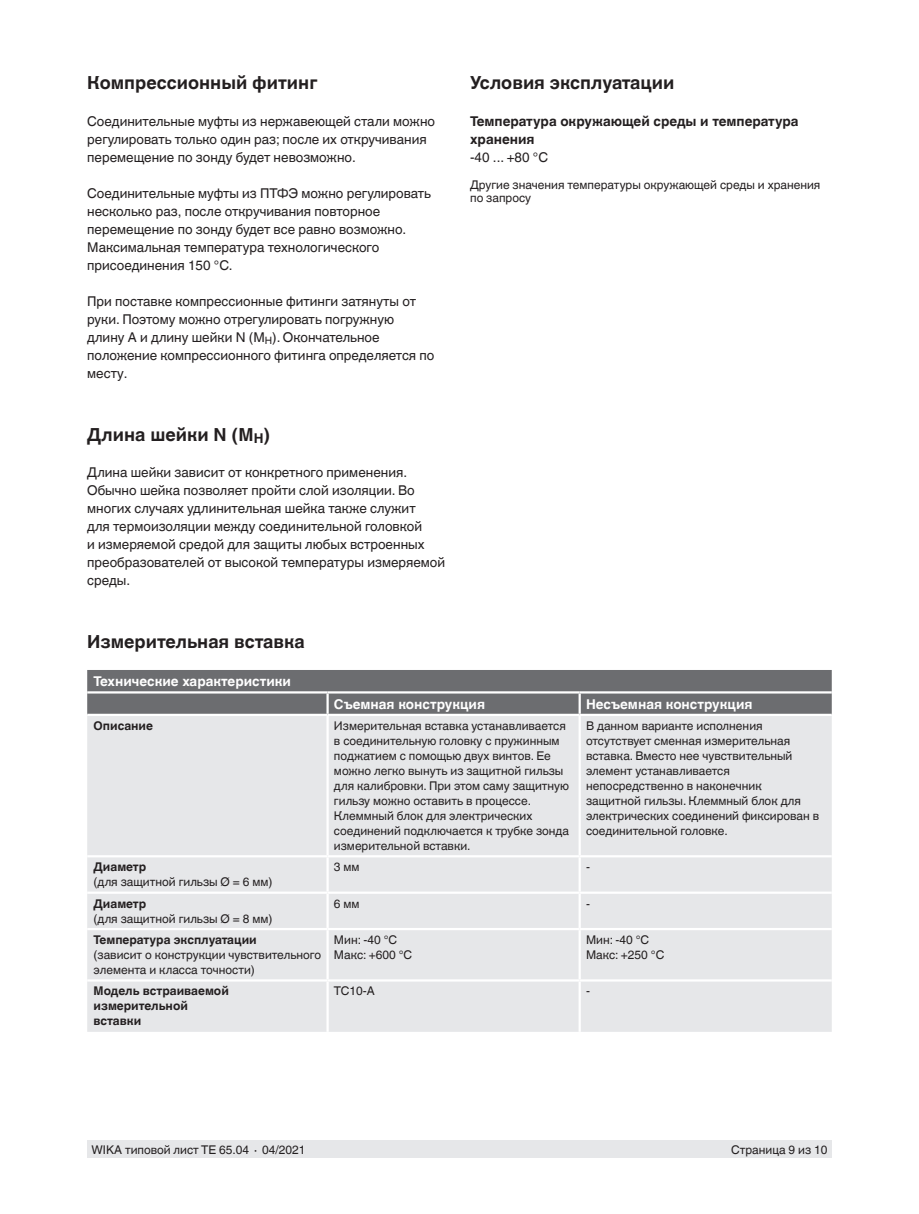
<style>
.page{position:relative;width:919px;height:1214px;background:#fff}
.page>*{position:absolute;margin:0;border:0;box-sizing:border-box;transform-origin:0 0}
.t1{font:700 18px "Helvetica World";color:#231f20}
.t2{font:13.5px/18px "Helvetica World";color:#231f20}
.t3{font:700 13.5px "Helvetica World";color:#fff}
.t4{font:700 13.5px/18px "Helvetica World";color:#231f20}
.t5{font:12px/15px "Helvetica World";color:#231f20}
.t6{font:700 12px/15px "Helvetica World";color:#231f20}
</style>
<div class="page">
<div style="left:87px;top:1140px;width:744px;height:17px;background:#e6e7e9"></div>
<div style="left:87px;top:670px;width:744px;height:43px;background:#6c6d70"></div>
<div style="left:87px;top:716px;width:744px;height:315px;background:#e6e7e9"></div>
<hr style="left:326px;top:693px;width:3px;height:20px;background:#fff">
<hr style="left:326px;top:716px;width:3px;height:139px;background:#fff">
<hr style="left:87px;top:855px;width:240px;height:2px;background:#fff">
<hr style="left:327px;top:855px;width:252px;height:2px;background:#fff">
<hr style="left:326px;top:857px;width:3px;height:34px;background:#fff">
<hr style="left:579px;top:855px;width:252px;height:2px;background:#fff">
<hr style="left:87px;top:891px;width:240px;height:2px;background:#fff">
<hr style="left:327px;top:891px;width:252px;height:2px;background:#fff">
<hr style="left:326px;top:893px;width:3px;height:35px;background:#fff">
<hr style="left:579px;top:891px;width:252px;height:2px;background:#fff">
<hr style="left:87px;top:928px;width:240px;height:2px;background:#fff">
<hr style="left:327px;top:928px;width:252px;height:2px;background:#fff">
<hr style="left:326px;top:930px;width:3px;height:49px;background:#fff">
<hr style="left:579px;top:928px;width:252px;height:2px;background:#fff">
<hr style="left:87px;top:979px;width:240px;height:2px;background:#fff">
<hr style="left:327px;top:979px;width:252px;height:2px;background:#fff">
<hr style="left:326px;top:981px;width:3px;height:50px;background:#fff">
<hr style="left:579px;top:979px;width:252px;height:2px;background:#fff">
<hr style="left:87px;top:691px;width:240px;height:2px;background:#fff">
<hr style="left:327px;top:691px;width:252px;height:2px;background:#fff">
<hr style="left:579px;top:691px;width:252px;height:2px;background:#fff">
<hr style="left:578px;top:693px;width:2px;height:20px;background:#fff">
<hr style="left:578px;top:716px;width:2px;height:139px;background:#fff">
<hr style="left:578px;top:857px;width:2px;height:34px;background:#fff">
<hr style="left:578px;top:893px;width:2px;height:35px;background:#fff">
<hr style="left:578px;top:930px;width:2px;height:49px;background:#fff">
<hr style="left:578px;top:981px;width:2px;height:50px;background:#fff">
<h1 class="t1" style="left:87px;top:73px;width:232px">Компрессионный фитинг</h1>
<p class="t2" style="left:87px;top:112px;width:349px">Соединительные муфты из нержавеющей стали можно регулировать только один раз; после их откручивания перемещение по зонду будет невозможно.</p>
<p class="t2" style="left:87px;top:184px;width:345px">Соединительные муфты из ПТФЭ можно регулировать несколько раз, после откручивания повторное перемещение по зонду будет все равно возможно.<br>Максимальная температура технологического присоединения 150 °C.</p>
<p class="t2" style="left:87px;top:292px;width:348px">При поставке компрессионные фитинги затянуты от руки. Поэтому можно отрегулировать погружную длину A и длину шейки N (M<sub>H</sub>). Окончательное положение компрессионного фитинга определяется по месту.</p>
<h1 class="t1" style="left:87px;top:424px;width:184px">Длина шейки N (M<sub>H</sub>)</h1>
<p class="t2" style="left:87px;top:463px;width:359px">Длина шейки зависит от конкретного применения.<br>Обычно шейка позволяет пройти слой изоляции. Во многих случаях удлинительная шейка также служит<br>для термоизоляции между соединительной головкой<br>и измеряемой средой для защиты любых встроенных преобразователей от высокой температуры измеряемой среды.</p>
<h1 class="t1" style="left:87px;top:631px;width:219px">Измерительная вставка</h1>
<p class="t3" style="left:94px;top:673px;width:199px">Технические характеристики</p>
<h1 class="t1" style="left:470px;top:73px;width:206px">Условия эксплуатации</h1>
<p class="t4" style="left:470px;top:112px;width:330px">Температура окружающей среды и температура хранения</p>
<p class="t2" style="left:470px;top:148px;width:79px">-40 ... +80 °C</p>
<p class="t5" style="left:470px;top:178px;width:352px;line-height:13.5px">Другие значения температуры окружающей среды и хранения по запросу</p>
<p class="t3" style="left:334px;top:696px;width:153px">Съемная конструкция</p>
<p class="t3" style="left:586px;top:696px;width:168px">Несъемная конструкция</p>
<p class="t6" style="left:94px;top:718px;width:61px">Описание</p>
<p class="t5" style="left:334px;top:718px;width:237px">Измерительная вставка устанавливается в соединительную головку с пружинным поджатием с помощью двух винтов. Ее можно легко вынуть из защитной гильзы для калибровки. При этом саму защитную гильзу можно оставить в процессе.<br>Клеммный блок для электрических соединений подключается к трубке зонда измерительной вставки.</p>
<p class="t5" style="left:586px;top:718px;width:234px">В данном варианте исполнения отсутствует сменная измерительная вставка. Вместо нее чувствительный элемент устанавливается непосредственно в наконечник защитной гильзы. Клеммный блок для электрических соединений фиксирован в соединительной головке.</p>
<p class="t6" style="left:94px;top:859px;width:54px">Диаметр</p>
<p class="t5" style="left:94px;top:874px;width:180px">(для защитной гильзы Ø = 6 мм)</p>
<p class="t5" style="left:334px;top:859px;width:27px">3 мм</p>
<p class="t5" style="left:586px;top:859px;width:5px">-</p>
<p class="t6" style="left:94px;top:896px;width:54px">Диаметр</p>
<p class="t5" style="left:94px;top:911px;width:180px">(для защитной гильзы Ø = 8 мм)</p>
<p class="t6" style="left:94px;top:932px;width:165px">Температура эксплуатации</p>
<p class="t5" style="left:94px;top:947px;width:229px">(зависит о конструкции чувствительного элемента и класса точности)</p>
<p class="t5" style="left:334px;top:896px;width:27px">6 мм</p>
<p class="t5" style="left:586px;top:896px;width:5px">-</p>
<p class="t5" style="left:334px;top:932px;width:80px">Мин: -40 °C<br>Макс: +600 °C</p>
<p class="t5" style="left:586px;top:932px;width:80px">Мин: -40 °C<br>Макс: +250 °C</p>
<p class="t6" style="left:94px;top:983px;width:137px">Модель встраиваемой измерительной вставки</p>
<p class="t5" style="left:334px;top:983px;width:42px">TC10-A</p>
<p class="t5" style="left:586px;top:983px;width:5px">-</p>
<p class="t5" style="left:91px;top:1142px;width:215px">WIKA типовой лист TE 65.04 ∙ 04/2021</p>
<p class="t5" style="left:731px;top:1142px;width:98px">Страница 9 из 10</p>
</div>
